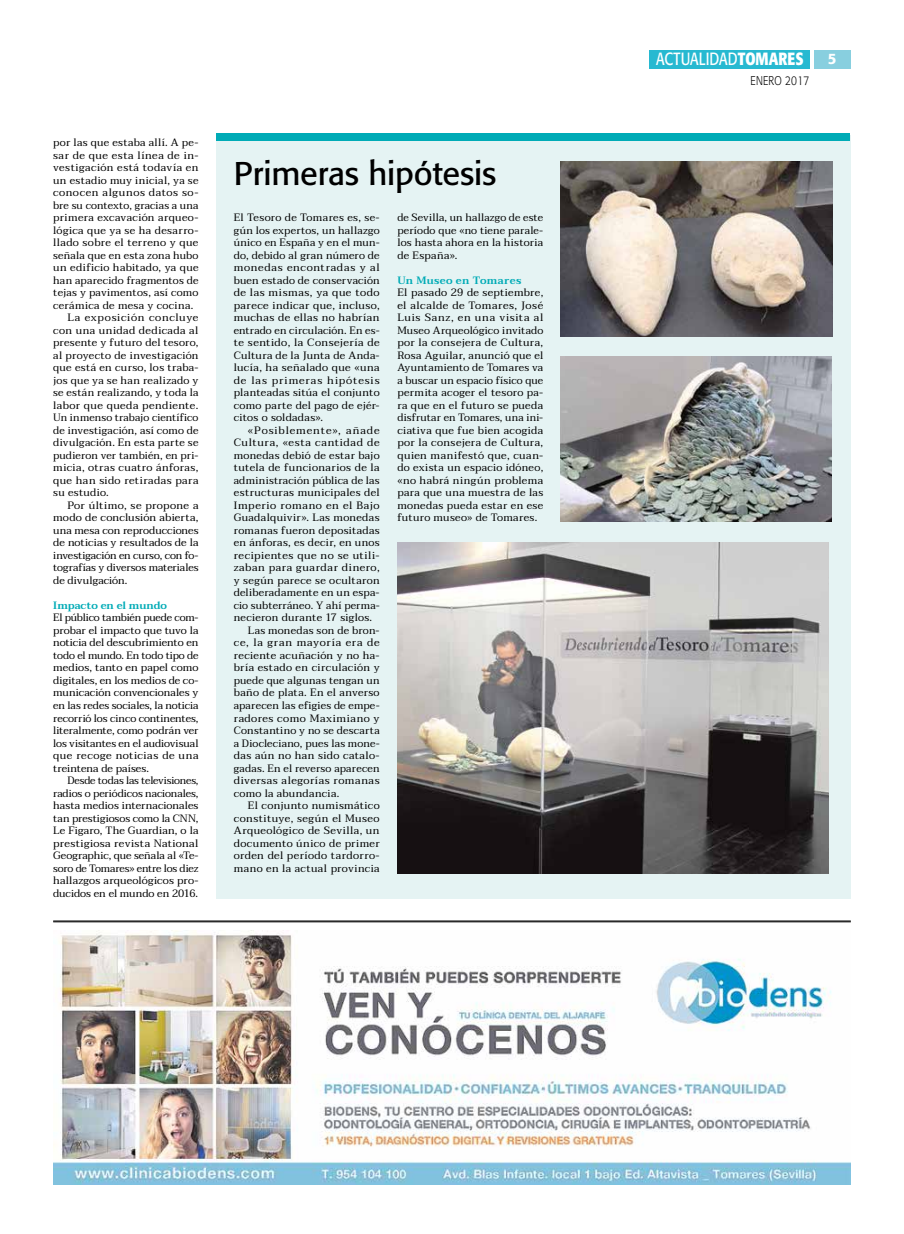
<style>
.page{position:relative;width:904px;height:1234px;background:#fff}
.page>*{position:absolute;margin:0;border:0;box-sizing:border-box;transform-origin:0 0}
.t1{font:32.5px "Formata";letter-spacing:-.005em;color:#000}
.t2{font:17.5px "Formata";letter-spacing:.01em;color:#fff;scale:.8 1}
.t3{font:500 15px "Formata";color:#fff}
.t4{font:300 12.5px "Formata";letter-spacing:.025em;color:#000;scale:.8 1}
.t5{font:10.62px/12.5px "Taviraj";letter-spacing:.03em;color:#000;text-align:justify}
.t6{font:10.62px "Taviraj";letter-spacing:.01em;color:#000}
.t7{font:10.62px "Taviraj";letter-spacing:.05em;color:#000}
.t8{font:10.62px "Taviraj";color:#000}
.t9{font:10.62px "Taviraj";letter-spacing:.055em;color:#000}
.t10{font:10.62px "Taviraj";letter-spacing:.06em;color:#000}
.t11{font:10.62px "Taviraj";letter-spacing:.07em;color:#000}
.t12{font:10.62px "Taviraj";letter-spacing:.08em;color:#000}
.t13{font:600 10.62px "Taviraj";letter-spacing:-.005em;color:#00abb6}
.t14{font:600 10.62px "Taviraj";letter-spacing:.015em;color:#00abb6}
.t15{font:10.62px "Taviraj";letter-spacing:.005em;color:#000}
.s1{font-weight:700}
</style>
<div class="page">
<div style="left:649px;top:50px;width:160px;height:19px;background:#27b9d1"></div>
<div style="left:814px;top:50px;width:36px;height:19px;background:#88cfdf"></div>
<hr style="left:53px;top:920px;width:797px;height:1px;background:#000">
<hr style="left:53px;top:921px;width:797px;height:1px;background:#000">
<img style="left:53px;top:930px;width:797px;height:253px">
<div style="left:217px;top:135px;width:634px;height:763px;background:#e5f3f3"></div>
<div style="left:217px;top:134px;width:633px;height:7px;background:#00abb6"></div>
<img style="left:560px;top:161px;width:272px;height:176px">
<img style="left:560px;top:356px;width:271px;height:165px">
<img style="left:398px;top:542px;width:430px;height:331px">
<p class="t5" style="left:53px;top:136px;width:147px">por las que estaba allí. A pe-</p>
<p class="t7" style="left:53px;top:146px;width:147px">sar de que esta línea de in-</p>
<p class="t5" style="left:53px;top:161px;width:147px">vestigación está todavía en</p>
<p class="t5" style="left:53px;top:174px;width:147px">un estadio muy inicial, ya se</p>
<p class="t9" style="left:53px;top:184px;width:147px">conocen algunos datos so-</p>
<p class="t5" style="left:53px;top:199px;width:147px">bre su contexto, gracias a una</p>
<p class="t5" style="left:53px;top:211px;width:147px">primera excavación arqueo-</p>
<p class="t5" style="left:53px;top:224px;width:147px">lógica que ya se ha desarro-</p>
<p class="t5" style="left:53px;top:236px;width:147px">llado sobre el terreno y que</p>
<p class="t5" style="left:53px;top:249px;width:147px">señala que en esta zona hubo</p>
<p class="t5" style="left:53px;top:261px;width:147px">un edificio habitado, ya que</p>
<p class="t5" style="left:53px;top:274px;width:147px">han aparecido fragmentos de</p>
<p class="t5" style="left:53px;top:286px;width:147px">tejas y pavimentos, así como</p>
<p class="t5" style="left:53px;top:299px;width:142px">cerámica de mesa y cocina.</p>
<p class="t10" style="left:67px;top:309px;width:133px">La exposición concluye</p>
<p class="t5" style="left:53px;top:324px;width:147px">con una unidad dedicada al</p>
<p class="t5" style="left:53px;top:336px;width:147px">presente y futuro del tesoro,</p>
<p class="t5" style="left:53px;top:349px;width:147px">al proyecto de investigación</p>
<p class="t5" style="left:53px;top:361px;width:147px">que está en curso, los traba-</p>
<p class="t5" style="left:53px;top:374px;width:147px">jos que ya se han realizado y</p>
<p class="t5" style="left:53px;top:386px;width:147px">se están realizando, y toda la</p>
<p class="t5" style="left:53px;top:399px;width:147px">labor que queda pendiente.</p>
<p class="t6" style="left:53px;top:409px;width:147px">Un inmenso trabajo científico</p>
<p class="t5" style="left:53px;top:424px;width:147px">de investigación, así como de</p>
<p class="t5" style="left:53px;top:436px;width:147px">divulgación. En esta parte se</p>
<p class="t6" style="left:53px;top:446px;width:147px">pudieron ver también, en pri-</p>
<p class="t5" style="left:53px;top:461px;width:147px">micia, otras cuatro ánforas,</p>
<p class="t5" style="left:53px;top:474px;width:147px">que han sido retiradas para</p>
<p class="t5" style="left:53px;top:486px;width:57px">su estudio.</p>
<p class="t5" style="left:67px;top:499px;width:133px">Por último, se propone a</p>
<p class="t6" style="left:53px;top:509px;width:147px">modo de conclusión abierta,</p>
<p class="t8" style="left:53px;top:521px;width:147px">una mesa con reproducciones</p>
<p class="t6" style="left:53px;top:534px;width:147px">de noticias y resultados de la</p>
<p class="t8" style="left:53px;top:546px;width:147px">investigación en curso, con fo-</p>
<p class="t8" style="left:53px;top:559px;width:147px">tografías y diversos materiales</p>
<p class="t15" style="left:53px;top:571px;width:76px">de divulgación.</p>
<p class="t13" style="left:53px;top:599px;width:115px">Impacto en el mundo</p>
<p class="t5" style="left:53px;top:611px;width:147px">El público también puede com&shy;probar el impacto que tuvo la noticia del descubrimiento en todo el mundo. En todo tipo de medios, tanto en papel como digitales, en los medios de co&shy;municación convencionales y en las redes sociales, la noticia recorrió los cinco continentes, literalmente, como podrán ver los visitantes en el audiovisual que recoge noticias de una treintena de países.</p>
<p class="t5" style="left:53px;top:774px;width:147px;text-indent:14px">Desde todas las televisiones, radios o periódicos nacionales, hasta medios internacionales tan prestigiosos como la CNN, Le Figaro, The Guardian, o la prestigiosa revista National Geographic, que señala al «Te&shy;soro de Tomares» entre los diez hallazgos arqueológicos pro&shy;ducidos en el mundo en 2016.</p>
<h1 class="t1" style="left:234px;top:153px;width:264px">Primeras hipótesis</h1>
<p class="t5" style="left:234px;top:211px;width:147px">El Tesoro de Tomares es, se&shy;gún los expertos, un hallazgo único en España y en el mun&shy;do, debido al gran número de monedas encontradas y al buen estado de conservación de las mismas, ya que todo parece indicar que, incluso, muchas de ellas no habrían entrado en circulación. En es&shy;te sentido, la Consejería de Cultura de la Junta de Anda&shy;lucía, ha señalado que «una de las primeras hipótesis planteadas sitúa el conjunto como parte del pago de ejér&shy;citos o soldadas».</p>
<p class="t12" style="left:248px;top:421px;width:133px">«Posiblemente», añade</p>
<p class="t10" style="left:234px;top:434px;width:147px">Cultura, «esta cantidad de</p>
<p class="t5" style="left:234px;top:449px;width:147px">monedas debió de estar bajo</p>
<p class="t5" style="left:234px;top:461px;width:147px">tutela de funcionarios de la</p>
<p class="t5" style="left:234px;top:474px;width:147px">administración pública de las</p>
<p class="t5" style="left:234px;top:486px;width:147px">estructuras municipales del</p>
<p class="t7" style="left:234px;top:496px;width:147px">Imperio romano en el Bajo</p>
<p class="t5" style="left:234px;top:511px;width:147px">Guadalquivir». Las monedas</p>
<p class="t5" style="left:234px;top:524px;width:147px">romanas fueron depositadas</p>
<p class="t5" style="left:234px;top:536px;width:147px">en ánforas, es decir, en unos</p>
<p class="t5" style="left:234px;top:549px;width:147px">recipientes que no se utili-</p>
<p class="t9" style="left:234px;top:559px;width:147px">zaban para guardar dinero,</p>
<p class="t5" style="left:234px;top:574px;width:147px">y según parece se ocultaron</p>
<p class="t5" style="left:234px;top:586px;width:147px">deliberadamente en un espa-</p>
<p class="t5" style="left:234px;top:599px;width:147px">cio subterráneo. Y ahí perma-</p>
<p class="t5" style="left:234px;top:611px;width:140px">necieron durante 17 siglos.</p>
<p class="t5" style="left:248px;top:624px;width:133px">Las monedas son de bron-</p>
<p class="t11" style="left:234px;top:634px;width:147px">ce, la gran mayoría era de</p>
<p class="t5" style="left:234px;top:649px;width:147px">reciente acuñación y no ha-</p>
<p class="t5" style="left:234px;top:661px;width:147px">bría estado en circulación y</p>
<p class="t5" style="left:234px;top:674px;width:147px">puede que algunas tengan un</p>
<p class="t5" style="left:234px;top:686px;width:147px">baño de plata. En el anverso</p>
<p class="t5" style="left:234px;top:699px;width:147px">aparecen las efigies de empe-</p>
<p class="t7" style="left:234px;top:709px;width:147px">radores como Maximiano y</p>
<p class="t5" style="left:234px;top:724px;width:147px">Constantino y no se descarta</p>
<p class="t5" style="left:234px;top:736px;width:147px">a Diocleciano, pues las mone-</p>
<p class="t5" style="left:234px;top:749px;width:147px">das aún no han sido catalo-</p>
<p class="t5" style="left:234px;top:761px;width:147px">gadas. En el reverso aparecen</p>
<p class="t7" style="left:234px;top:771px;width:147px">diversas alegorías romanas</p>
<p class="t5" style="left:234px;top:786px;width:107px">como la abundancia.</p>
<p class="t5" style="left:248px;top:799px;width:133px">El conjunto numismático</p>
<p class="t5" style="left:234px;top:811px;width:147px">constituye, según el Museo</p>
<p class="t5" style="left:234px;top:824px;width:147px">Arqueológico de Sevilla, un</p>
<p class="t5" style="left:234px;top:836px;width:147px">documento único de primer</p>
<p class="t5" style="left:234px;top:849px;width:147px">orden del período tardorro-</p>
<p class="t5" style="left:234px;top:861px;width:147px">mano en la actual provincia</p>
<p class="t5" style="left:397px;top:211px;width:147px">de Sevilla, un hallazgo de este período que «no tiene parale&shy;los hasta ahora en la historia de España».</p>
<p class="t14" style="left:397px;top:274px;width:125px">Un Museo en Tomares</p>
<p class="t5" style="left:397px;top:286px;width:147px">El pasado 29 de septiembre, el alcalde de Tomares, José Luis Sanz, en una visita al Museo Arqueológico invitado por la consejera de Cultura, Rosa Aguilar, anunció que el Ayuntamiento de Tomares va a buscar un espacio físico que permita acoger el tesoro pa&shy;ra que en el futuro se pueda disfrutar en Tomares, una ini&shy;ciativa que fue bien acogida por la consejera de Cultura, quien manifestó que, cuan&shy;do exista un espacio idóneo, «no habrá ningún problema para que una muestra de las monedas pueda estar en ese futuro museo» de Tomares.</p>
<h2 class="t2" style="left:656px;top:48px;width:186px">actualidad<span class="s1">TOMARES</span></h2>
<h3 class="t3" style="left:828px;top:50px;width:10px">5</h3>
<p class="t4" style="left:750px;top:73px;width:75px">ENERO 2017</p>
</div>
